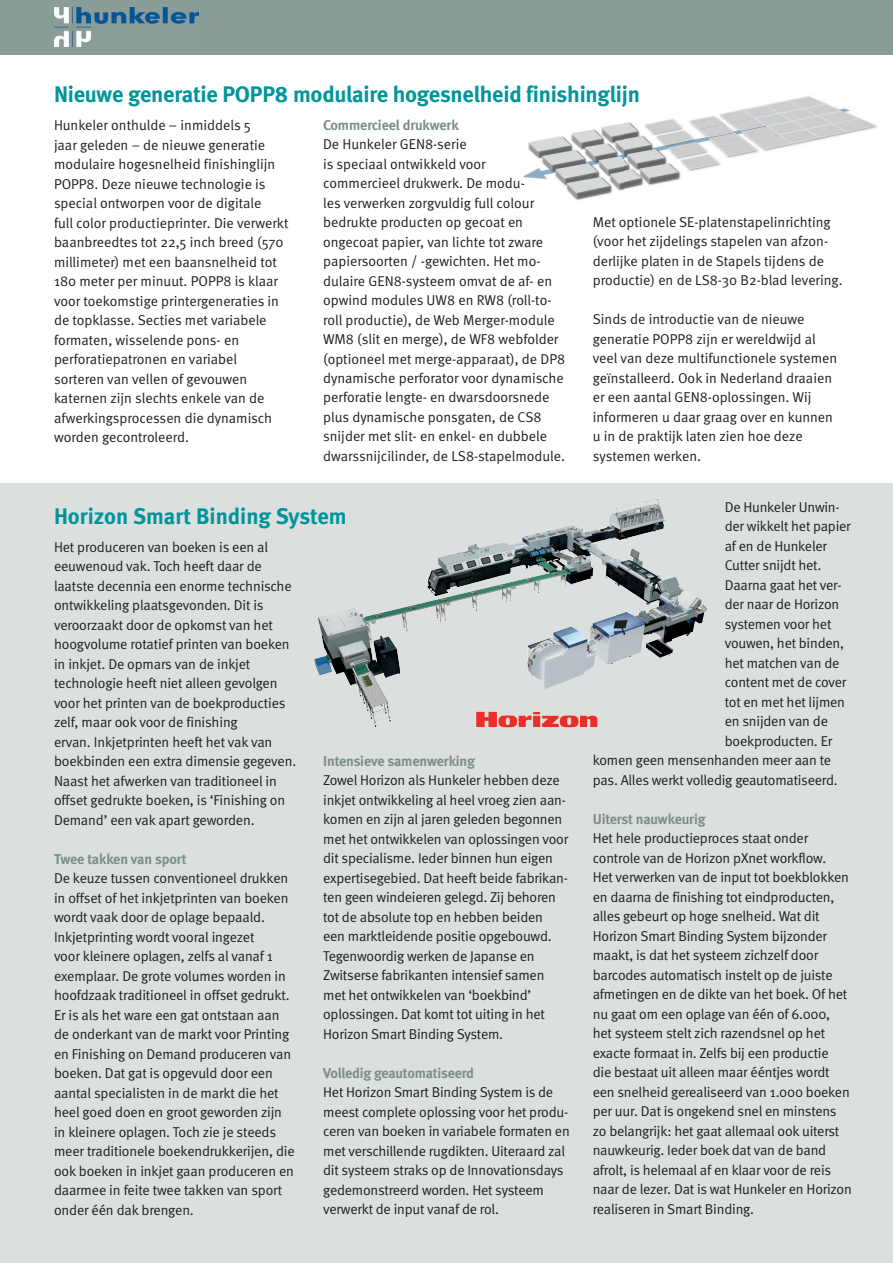
<style>
.page{position:relative;width:893px;height:1263px;background:#fff}
.page>*{position:absolute;margin:0;border:0;box-sizing:border-box;transform-origin:0 0}
.t1{font:700 22.5px "Meta";letter-spacing:-.01em;color:#00959c}
.t2{font:14.25px/19.5px "Meta Normal";letter-spacing:-.01em;color:#231f20}
.t3{font:700 14.25px "Meta";letter-spacing:-.015em;color:#7c8f8b}
</style>
<div class="page">
<div style="left:0;top:483px;width:893px;height:780px;background:#dbdfde"></div>
<img style="left:314px;top:508px;width:303px;height:179px">
<div style="left:0;top:0;width:893px;height:54px;background:#899d98"></div>
<img style="left:523px;top:96px;width:354px;height:106px">
<svg style="left:523px;top:197px;width:11px;height:5px"></svg>
<img style="left:54px;top:8px;width:145px;height:38px">
<svg style="left:476px;top:712px;width:121px;height:15px"></svg>
<h1 class="t1" style="left:54px;top:80px;width:587px">Nieuwe generatie POPP8 modulaire hogesnelheid finishinglijn</h1>
<p class="t2" style="left:54px;top:115px;width:236px">Hunkeler onthulde – inmiddels 5<br>jaar geleden – de nieuwe generatie modulaire hogesnelheid finishinglijn POPP8. Deze nieuwe technologie is special ontworpen voor de digitale<br>full color productieprinter. Die verwerkt baanbreedtes tot 22,5 inch breed (570 millimeter) met een baansnelheid tot 180 meter per minuut. POPP8 is klaar voor toekomstige printergeneraties in de topklasse. Secties met variabele formaten, wisselende pons- en perforatiepatronen en variabel sorteren van vellen of gevouwen katernen zijn slechts enkele van de afwerkingsprocessen die dynamisch worden gecontroleerd.</p>
<p class="t3" style="left:323px;top:116px;width:137px">Commercieel drukwerk</p>
<p class="t2" style="left:323px;top:134px;width:243px">De Hunkeler GEN8-serie<br>is speciaal ontwikkeld voor commercieel drukwerk. De modu-<br>les verwerken zorgvuldig full colour bedrukte producten op gecoat en ongecoat papier, van lichte tot zware papiersoorten / -gewichten. Het mo&shy;dulaire GEN8-systeem omvat de af- en opwind modules UW8 en RW8 (roll-to&shy;roll productie), de Web Merger-module WM8 (slit en merge), de WF8 webfolder (optioneel met merge-apparaat), de DP8 dynamische perforator voor dynamische perforatie lengte- en dwarsdoorsnede plus dynamische ponsgaten, de CS8 snijder met slit- en enkel- en dubbele dwarssnijcilinder, de LS8-stapelmodule.</p>
<h1 class="t1" style="left:54px;top:502px;width:294px">Horizon Smart Binding System</h1>
<p class="t2" style="left:54px;top:537px;width:244px">Het produceren van boeken is een al eeuwenoud vak. Toch heeft daar de laatste decennia een enorme technische ontwikkeling plaatsgevonden. Dit is veroorzaakt door de opkomst van het hoogvolume rotatief printen van boeken in inkjet. De opmars van de inkjet technologie heeft niet alleen gevolgen voor het printen van de boekproducties zelf, maar ook voor de finishing<br>ervan. Inkjetprinten heeft het vak van boekbinden een extra dimensie gegeven.<br>Naast het afwerken van traditioneel in offset gedrukte boeken, is ‘Finishing on Demand’ een vak apart geworden.</p>
<p class="t3" style="left:54px;top:850px;width:134px">Twee takken van sport</p>
<p class="t2" style="left:54px;top:868px;width:242px">De keuze tussen conventioneel drukken in offset of het inkjetprinten van boeken wordt vaak door de oplage bepaald.<br>Inkjetprinting wordt vooral ingezet<br>voor kleinere oplagen, zelfs al vanaf 1 exemplaar. De grote volumes worden in hoofdzaak traditioneel in offset gedrukt.<br>Er is als het ware een gat ontstaan aan de onderkant van de markt voor Printing en Finishing on Demand produceren van boeken. Dat gat is opgevuld door een aantal specialisten in de markt die het heel goed doen en groot geworden zijn in kleinere oplagen. Toch zie je steeds meer traditionele boekendrukkerijen, die ook boeken in inkjet gaan produceren en daarmee in feite twee takken van sport onder één dak brengen.</p>
<p class="t3" style="left:323px;top:752px;width:153px">Intensieve samenwerking</p>
<p class="t2" style="left:323px;top:770px;width:246px">Zowel Horizon als Hunkeler hebben deze inkjet ontwikkeling al heel vroeg zien aan&shy;komen en zijn al jaren geleden begonnen met het ontwikkelen van oplossingen voor dit specialisme. Ieder binnen hun eigen expertisegebied. Dat heeft beide fabrikan&shy;ten geen windeieren gelegd. Zij behoren tot de absolute top en hebben beiden een marktleidende positie opgebouwd.<br>Tegenwoordig werken de Japanse en Zwitserse fabrikanten intensief samen met het ontwikkelen van ‘boekbind’ oplossingen. Dat komt tot uiting in het Horizon Smart Binding System.</p>
<p class="t3" style="left:323px;top:1064px;width:152px">Volledig geautomatiseerd</p>
<p class="t2" style="left:323px;top:1082px;width:248px">Het Horizon Smart Binding System is de meest complete oplossing voor het produ&shy;ceren van boeken in variabele formaten en met verschillende rugdikten. Uiteraard zal dit systeem straks op de Innovationsdays gedemonstreerd worden. Het systeem verwerkt de input vanaf de rol.</p>
<p class="t2" style="left:593px;top:212px;width:251px">Met optionele SE-platenstapelinrichting (voor het zijdelings stapelen van afzon&shy;derlijke platen in de Stapels tijdens de productie) en de LS8-30 B2-blad levering.</p>
<p class="t2" style="left:593px;top:309px;width:246px">Sinds de introductie van de nieuwe generatie POPP8 zijn er wereldwijd al veel van deze multifunctionele systemen geïnstalleerd. Ook in Nederland draaien er een aantal GEN8-oplossingen. Wij informeren u daar graag over en kunnen u in de praktijk laten zien hoe deze systemen werken.</p>
<p class="t2" style="left:725px;top:497px;width:116px">De Hunkeler Unwin-</p>
<p class="t2" style="left:725px;top:516px;width:127px">der wikkelt het papier</p>
<p class="t2" style="left:725px;top:536px;width:104px">af en de Hunkeler</p>
<p class="t2" style="left:725px;top:555px;width:98px">Cutter snijdt het.</p>
<p class="t2" style="left:725px;top:575px;width:118px">Daarna gaat het ver-</p>
<p class="t2" style="left:725px;top:594px;width:116px">der naar de Horizon</p>
<p class="t2" style="left:725px;top:614px;width:108px">systemen voor het</p>
<p class="t2" style="left:725px;top:633px;width:121px">vouwen, het binden,</p>
<p class="t2" style="left:725px;top:653px;width:116px">het matchen van de</p>
<p class="t2" style="left:725px;top:672px;width:123px">content met de cover</p>
<p class="t2" style="left:725px;top:692px;width:122px">tot en met het lijmen</p>
<p class="t2" style="left:725px;top:711px;width:105px">en snijden van de</p>
<p class="t2" style="left:725px;top:731px;width:109px">boekproducten. Er</p>
<p class="t2" style="left:593px;top:750px;width:240px">komen geen mensenhanden meer aan te</p>
<p class="t2" style="left:593px;top:770px;width:246px">pas. Alles werkt volledig geautomatiseerd.</p>
<p class="t3" style="left:593px;top:810px;width:114px">Uiterst nauwkeurig</p>
<p class="t2" style="left:593px;top:828px;width:261px">Het hele productieproces staat onder controle van de Horizon pXnet workflow.<br>Het verwerken van de input tot boekblokken en daarna de finishing tot eindproducten, alles gebeurt op hoge snelheid. Wat dit Horizon Smart Binding System bijzonder maakt, is dat het systeem zichzelf door barcodes automatisch instelt op de juiste afmetingen en de dikte van het boek. Of het nu gaat om een oplage van één of 6.000, het systeem stelt zich razendsnel op het exacte formaat in. Zelfs bij een productie<br>die bestaat uit alleen maar ééntjes wordt een snelheid gerealiseerd van 1.000 boeken per uur. Dat is ongekend snel en minstens zo belangrijk: het gaat allemaal ook uiterst nauwkeurig. Ieder boek dat van de band afrolt, is helemaal af en klaar voor de reis naar de lezer. Dat is wat Hunkeler en Horizon realiseren in Smart Binding.</p>
</div>
